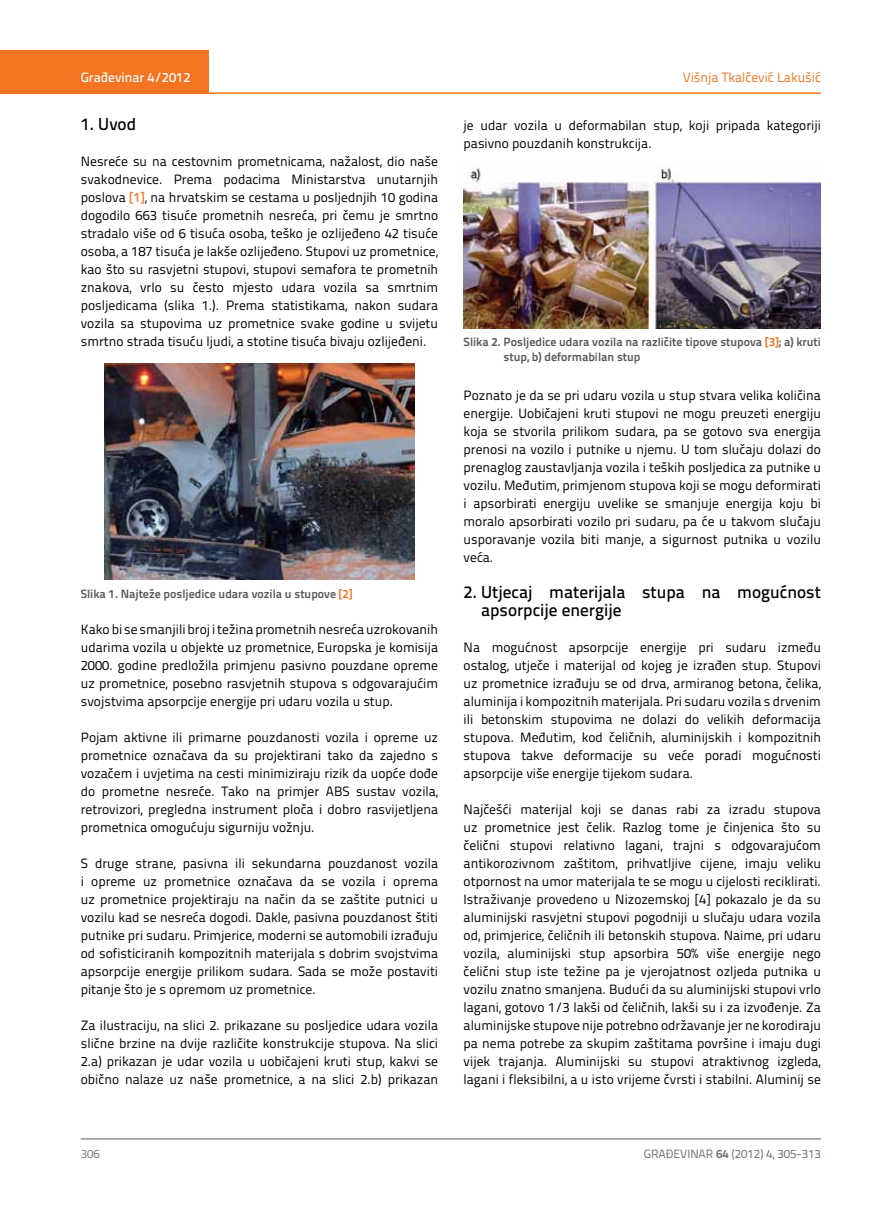
<style>
.page{position:relative;width:872px;height:1212px;background:#fff}
.page>*{position:absolute;margin:0;border:0;box-sizing:border-box;transform-origin:0 0}
.t1{font:500 17.25px/18px "Titillium Text 22 L";color:#000}
.t2{font:13.5px/18px "Titillium Text 22 L";color:#000;text-align:justify}
.t3{font:13.5px "Titillium Text 22 L";color:#f47421}
.t4{font:500 13.5px "Titillium Text 22 L";color:#fff}
.t5{font:700 12px/15px "Titillium Text 22 L";color:#58595b}
.t6{font:12px "Titillium Text 22 L";color:#6d6e71}
.t7{font:12px "Titillium Text 22 L";color:#797a7d}
.s1{font-weight:500;color:#f47421}
.s2{color:#f47421}
.s3{font-weight:700}
</style>
<div class="page">
<div style="left:0;top:50px;width:208px;height:44px;background:#f47421"></div>
<hr style="left:0;top:92px;width:821px;height:2px;background:#f47421">
<hr style="left:81px;top:1139px;width:740px;height:1px;background:#58595b">
<img style="left:104px;top:364px;width:310px;height:216px">
<img style="left:463px;top:166px;width:358px;height:163px">
<p class="t4" style="left:81px;top:67px;width:111px">Građevinar 4/2012</p>
<p class="t1" style="left:81px;top:114px;width:57px">1. Uvod</p>
<p class="t2" style="left:81px;top:151px;width:359px">Nesreće su na cestovnim prometnicama, nažalost, dio naše svakodnevice. Prema podacima Ministarstva unutarnjih poslova <span class="s1">[1]</span>, na hrvatskim se cestama u posljednjih 10 godina dogodilo 663 tisuće prometnih nesreća, pri čemu je smrtno stradalo više od 6 tisuća osoba, teško je ozlijeđeno 42 tisuće osoba, a 187 tisuća je lakše ozlijeđeno. Stupovi uz prometnice, kao što su rasvjetni stupovi, stupovi semafora te prometnih znakova, vrlo su često mjesto udara vozila sa smrtnim posljedicama (slika 1.). Prema statistikama, nakon sudara vozila sa stupovima uz prometnice svake godine u svijetu smrtno strada tisuću ljudi, a stotine tisuća bivaju ozlijeđeni.</p>
<p class="t5" style="left:81px;top:585px;width:273px">Slika 1. Najteže posljedice udara vozila u stupove <span class="s2">[2]</span></p>
<p class="t2" style="left:81px;top:619px;width:359px">Kako bi se smanjili broj i težina prometnih nesreća uzrokovanih udarima vozila u objekte uz prometnice, Europska je komisija 2000. godine predložila primjenu pasivno pouzdane opreme uz prometnice, posebno rasvjetnih stupova s odgovarajućim svojstvima apsorpcije energije pri udaru vozila u stup.</p>
<p class="t2" style="left:81px;top:727px;width:359px">Pojam aktivne ili primarne pouzdanosti vozila i opreme uz prometnice označava da su projektirani tako da zajedno s vozačem i uvjetima na cesti minimiziraju rizik da uopće dođe do prometne nesreće. Tako na primjer ABS sustav vozila, retrovizori, pregledna instrument ploča i dobro rasvijetljena prometnica omogućuju sigurniju vožnju.</p>
<p class="t2" style="left:81px;top:854px;width:359px">S druge strane, pasivna ili sekundarna pouzdanost vozila i opreme uz prometnice označava da se vozila i oprema uz prometnice projektiraju na način da se zaštite putnici u vozilu kad se nesreća dogodi. Dakle, pasivna pouzdanost štiti putnike pri sudaru. Primjerice, moderni se automobili izrađuju od sofisticiranih kompozitnih materijala s dobrim svojstvima apsorpcije energije prilikom sudara. Sada se može postaviti pitanje što je s opremom uz prometnice.</p>
<p class="t2" style="left:81px;top:1016px;width:359px">Za ilustraciju, na slici 2. prikazane su posljedice udara vozila slične brzine na dvije različite konstrukcije stupova. Na slici 2.a) prikazan je udar vozila u uobičajeni kruti stup, kakvi se obično nalaze uz naše prometnice, a na slici 2.b) prikazan</p>
<p class="t3" style="left:683px;top:68px;width:140px">Višnja Tkalčević Lakušić</p>
<p class="t2" style="left:463px;top:115px;width:359px">je udar vozila u deformabilan stup, koji pripada kategoriji pasivno pouzdanih konstrukcija.</p>
<p class="t5" style="left:503px;top:333px;width:319px;text-indent:-40px">Slika 2. Posljedice udara vozila na različite tipove stupova <span class="s2">[3]</span>; a) kruti stup, b) deformabilan stup</p>
<p class="t2" style="left:463px;top:385px;width:359px">Poznato je da se pri udaru vozila u stup stvara velika količina energije. Uobičajeni kruti stupovi ne mogu preuzeti energiju koja se stvorila prilikom sudara, pa se gotovo sva energija prenosi na vozilo i putnike u njemu. U tom slučaju dolazi do prenaglog zaustavljanja vozila i teških posljedica za putnike u vozilu. Međutim, primjenom stupova koji se mogu deformirati i apsorbirati energiju uvelike se smanjuje energija koju bi moralo apsorbirati vozilo pri sudaru, pa će u takvom slučaju usporavanje vozila biti manje, a sigurnost putnika u vozilu veća.</p>
<p class="t1" style="left:481px;top:582px;width:341px;text-indent:-17px">2. Utjecaj materijala stupa na mogućnost apsorpcije energije</p>
<p class="t2" style="left:463px;top:637px;width:359px">Na mogućnost apsorpcije energije pri sudaru između ostalog, utječe i materijal od kojeg je izrađen stup. Stupovi uz prometnice izrađuju se od drva, armiranog betona, čelika, aluminija i kompozitnih materijala. Pri sudaru vozila s drvenim ili betonskim stupovima ne dolazi do velikih deformacija stupova. Međutim, kod čeličnih, aluminijskih i kompozitnih stupova takve deformacije su veće poradi mogućnosti apsorpcije više energije tijekom sudara.</p>
<p class="t2" style="left:463px;top:800px;width:359px">Najčešći materijal koji se danas rabi za izradu stupova uz prometnice jest čelik. Razlog tome je činjenica što su čelični stupovi relativno lagani, trajni s odgovarajućom antikorozivnom zaštitom, prihvatljive cijene, imaju veliku otpornost na umor materijala te se mogu u cijelosti reciklirati.<br>Istraživanje provedeno u Nizozemskoj [4] pokazalo je da su aluminijski rasvjetni stupovi pogodniji u slučaju udara vozila od, primjerice, čeličnih ili betonskih stupova. Naime, pri udaru vozila, aluminijski stup apsorbira 50% više energije nego čelični stup iste težine pa je vjerojatnost ozljeda putnika u vozilu znatno smanjena. Budući da su aluminijski stupovi vrlo lagani, gotovo 1/3 lakši od čeličnih, lakši su i za izvođenje. Za aluminijske stupove nije potrebno održavanje jer ne korodiraju pa nema potrebe za skupim zaštitama površine i imaju dugi vijek trajanja. Aluminijski su stupovi atraktivnog izgleda, lagani i fleksibilni, a u isto vrijeme čvrsti i stabilni. Aluminij se</p>
<p class="t7" style="left:81px;top:1144px;width:21px">306</p>
<p class="t6" style="left:643px;top:1144px;width:179px">GRAĐEVINAR <span class="s3">64</span> (2012) 4, 305-313</p>
</div>
